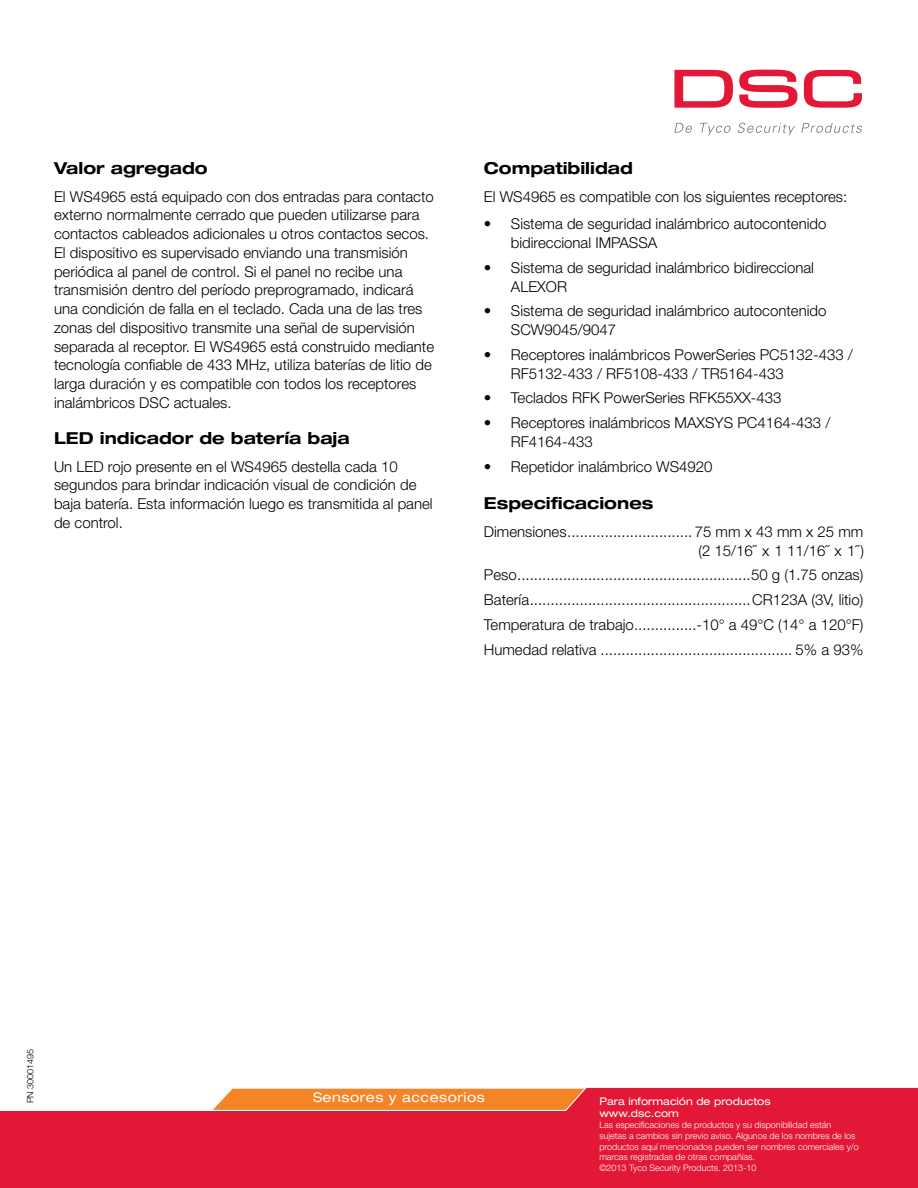
<style>
.page{position:relative;width:918px;height:1188px;background:#fff}
.page>*{position:absolute;margin:0;border:0;box-sizing:border-box;transform-origin:0 0}
.t1{font:700 expanded 16.5px "Helvetica Neue LT Pro";color:#000}
.t2{font:300 15px/18.8px "Helvetica Neue LT Pro";color:#000}
.t3{font:expanded 13.5px "Helvetica Neue LT Pro";letter-spacing:.04em;color:#fff}
.t4{font:expanded 10.5px/12.6px "Helvetica Neue LT Pro";color:#fff}
.t5{font:300 9px/10.8px "Helvetica Neue LT Pro";color:#fff}
.t6{font:300 9px "Helvetica Neue LT Pro";color:#000}
</style>
<div class="page">
<svg style="left:0;top:1087px;width:918px;height:101px;background:#e63143"></svg>
<svg style="left:674px;top:70px;width:59px;height:38px"></svg>
<svg style="left:739px;top:70px;width:59px;height:38px"></svg>
<svg style="left:804px;top:70px;width:58px;height:38px"></svg>
<svg style="left:674px;top:123px;width:18px;height:10px"></svg>
<svg style="left:700px;top:123px;width:31px;height:12px"></svg>
<svg style="left:737px;top:123px;width:58px;height:12px"></svg>
<svg style="left:801px;top:123px;width:61px;height:10px"></svg>
<p class="t1" style="left:54px;top:158px;width:155px">Valor agregado</p>
<p class="t2" style="left:54px;top:187px;width:382px">El WS4965 está equipado con dos entradas para contacto externo normalmente cerrado que pueden utilizarse para contactos cableados adicionales u otros contactos secos.<br>El dispositivo es supervisado enviando una transmisión periódica al panel de control. Si el panel no recibe una transmisión dentro del período preprogramado, indicará una condición de falla en el teclado. Cada una de las tres zonas del dispositivo transmite una señal de supervisión separada al receptor. El WS4965 está construido mediante tecnología confiable de 433 MHz, utiliza baterías de litio de larga duración y es compatible con todos los receptores inalámbricos DSC actuales.</p>
<p class="t1" style="left:54px;top:428px;width:297px">LED indicador de batería baja</p>
<p class="t2" style="left:54px;top:457px;width:380px">Un LED rojo presente en el WS4965 destella cada 10 segundos para brindar indicación visual de condición de baja batería. Esta información luego es transmitida al panel de control.</p>
<p class="t1" style="left:484px;top:158px;width:151px">Compatibilidad</p>
<p class="t2" style="left:484px;top:187px;width:365px">El WS4965 es compatible con los siguientes receptores:</p>
<p class="t2" style="left:511px;top:214px;width:317px;text-indent:-27px">• Sistema de seguridad inalámbrico autocontenido bidireccional IMPASSA</p>
<p class="t2" style="left:511px;top:258px;width:305px;text-indent:-27px">• Sistema de seguridad inalámbrico bidireccional<br>ALEXOR</p>
<p class="t2" style="left:511px;top:301px;width:317px;text-indent:-27px">• Sistema de seguridad inalámbrico autocontenido<br>SCW9045/9047</p>
<p class="t2" style="left:511px;top:345px;width:344px;text-indent:-27px">• Receptores inalámbricos PowerSeries PC5132-433 /<br>RF5132-433 / RF5108-433 / TR5164-433</p>
<p class="t2" style="left:484px;top:388px;width:299px">• Teclados RFK PowerSeries RFK55XX-433</p>
<p class="t2" style="left:511px;top:413px;width:321px;text-indent:-27px">• Receptores inalámbricos MAXSYS PC4164-433 /<br>RF4164-433</p>
<p class="t2" style="left:484px;top:457px;width:230px">• Repetidor inalámbrico WS4920</p>
<p class="t1" style="left:484px;top:493px;width:171px">Especificaciones</p>
<p class="t2" style="left:484px;top:522px;width:382px;text-align:right">Dimensiones.............................. 75 mm x 43 mm x 25 mm (2 15/16˝ x 1 11/16˝ x 1˝ )</p>
<p class="t2" style="left:484px;top:562px;width:381px;line-height:24.8px;text-align:justify">Peso........................................................50 g (1.75 onzas)<br>Batería.....................................................CR123A (3V, litio)<br>Temperatura de trabajo...............-10° a 49°C (14° a 120°F)<br>Humedad relativa .............................................. 5% a 93%</p>
<p class="t6" style="left:25px;top:1103px;width:56px;rotate:-90deg">PN 30001495</p>
<p class="t3" style="left:313px;top:1089px;width:173px">Sensores y accesorios</p>
<p class="t4" style="left:599px;top:1094px;width:173px">Para información de productos www.dsc.com</p>
<p class="t5" style="left:599px;top:1119px;width:261px">Las especificaciones de productos y su disponibilidad están sujetas a cambios sin previo aviso. Algunos de los nombres de los productos aquí mencionados pueden ser nombres comerciales y/o marcas registradas de otras compañías.<br>©2013 Tyco Security Products. 2013-10</p>
</div>
